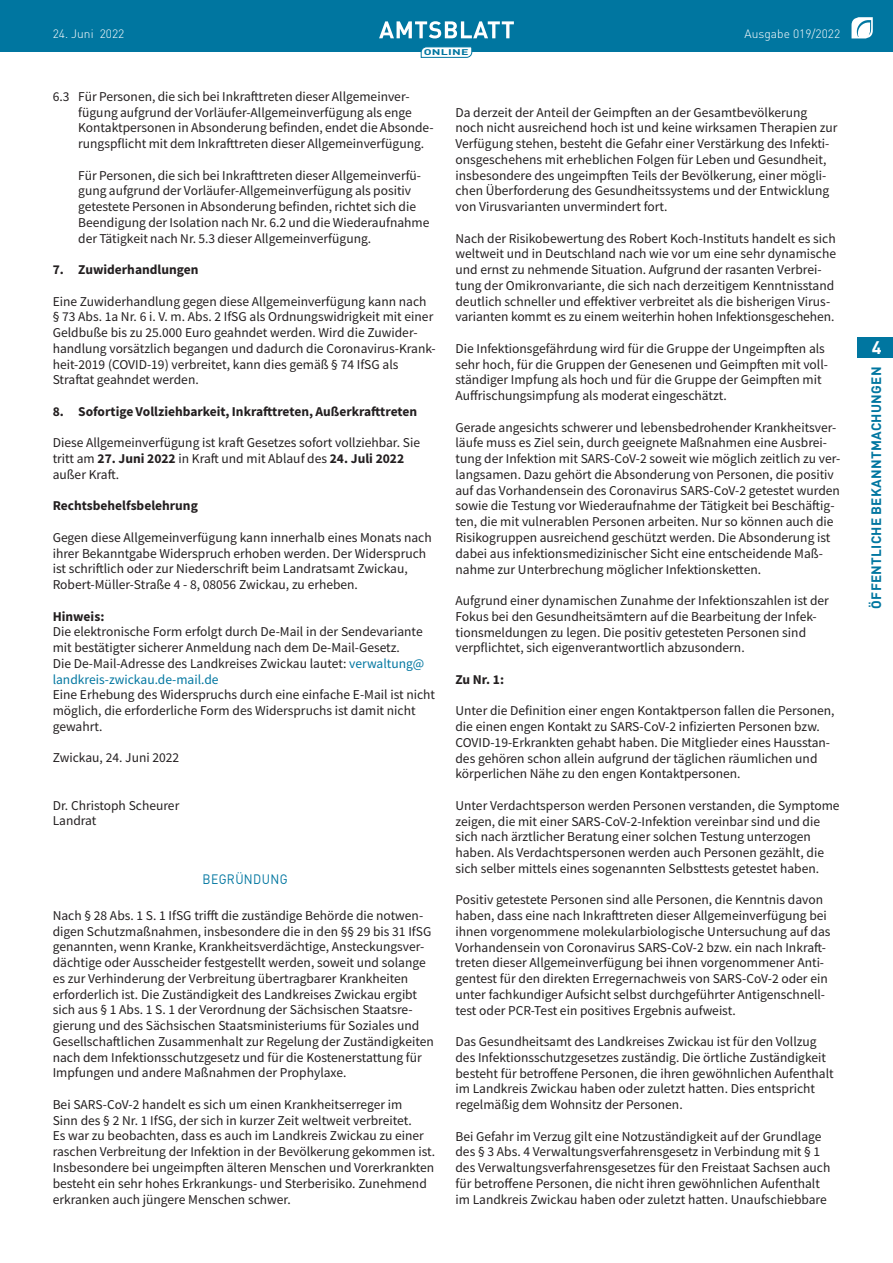
<style>
.page{position:relative;width:893px;height:1263px;background:#fff}
.page>*{position:absolute;margin:0;border:0;box-sizing:border-box;transform-origin:0 0}
.t1{font:700 18px "DIN Pro";color:#fff}
.t2{font:13.5px/15.8px "Source Sans Pro";color:#231f20}
.t3{font:700 13.5px "Source Sans Pro";color:#231f20}
.t4{font:700 13.5px "DIN Pro";letter-spacing:.02em;color:#0076a0}
.t5{font:13.5px "DIN Pro";letter-spacing:.03em;color:#0076a0;scale:.9 1}
.t6{font:300 12px "DIN Pro";color:#fff}
.t7{font:700 8.25px "DIN Pro";letter-spacing:.02em;color:#0076a0;scale:1.5 1}
.s1{font-weight:700}
.s2{color:#0076a0}
</style>
<div class="page">
<div style="left:0;top:0;width:893px;height:51px;background:#0076a0"></div>
<svg style="left:851px;top:17px;width:22px;height:21px"></svg>
<svg style="left:379px;top:21px;width:135px;height:17px"></svg>
<svg style="left:421px;top:47px;width:51px;height:11px"></svg>
<div style="left:857px;top:337px;width:36px;height:21px;background:#0076a0"></div>
<p class="t6" style="left:53px;top:25px;width:73px">24. Juni 2022</p>
<p class="t6" style="left:745px;top:25px;width:97px">Ausgabe 019/2022</p>
<p class="t7" style="left:424px;top:45px;width:31px">ONLINE</p>
<p class="t2" style="left:78px;top:88px;width:357px;text-indent:-26px">6.3 Für Personen, die sich bei Inkrafttreten dieser Allgemeinver&shy;fügung aufgrund der Vorläufer-Allgemeinverfügung als enge Kontaktpersonen in Absonderung befinden, endet die Absonde&shy;rungspflicht mit dem Inkrafttreten dieser Allgemeinverfügung.</p>
<p class="t2" style="left:78px;top:167px;width:353px">Für Personen, die sich bei Inkrafttreten dieser Allgemeinverfü&shy;gung aufgrund der Vorläufer-Allgemeinverfügung als positiv getestete Personen in Absonderung befinden, richtet sich die Beendigung der Isolation nach Nr. 6.2 und die Wiederaufnahme der Tätigkeit nach Nr. 5.3 dieser Allgemeinverfügung.</p>
<p class="t3" style="left:53px;top:260px;width:147px">7. Zuwiderhandlungen</p>
<p class="t2" style="left:53px;top:293px;width:385px">Eine Zuwiderhandlung gegen diese Allgemeinverfügung kann nach § 73 Abs. 1a Nr. 6 i. V. m. Abs. 2 IfSG als Ordnungswidrigkeit mit einer Geldbuße bis zu 25.000 Euro geahndet werden. Wird die Zuwider&shy;handlung vorsätzlich begangen und dadurch die Coronavirus-Krank&shy;heit-2019 (COVID-19) verbreitet, kann dies gemäß § 74 IfSG als Straftat geahndet werden.</p>
<p class="t3" style="left:53px;top:402px;width:366px">8. Sofortige Vollziehbarkeit, Inkrafttreten, Außerkrafttreten</p>
<p class="t2" style="left:53px;top:435px;width:369px">Diese Allgemeinverfügung ist kraft Gesetzes sofort vollziehbar. Sie tritt am <span class="s1">27. Juni 2022</span> in Kraft und mit Ablauf des <span class="s1">24. Juli 2022 </span>außer Kraft.</p>
<p class="t3" style="left:53px;top:497px;width:147px">Rechtsbehelfsbelehrung</p>
<p class="t2" style="left:53px;top:529px;width:381px">Gegen diese Allgemeinverfügung kann innerhalb eines Monats nach ihrer Bekanntgabe Widerspruch erhoben werden. Der Widerspruch ist schriftlich oder zur Niederschrift beim Landratsamt Zwickau, Robert-Müller-Straße 4 - 8, 08056 Zwickau, zu erheben.</p>
<p class="t3" style="left:53px;top:607px;width:53px">Hinweis:</p>
<p class="t2" style="left:53px;top:624px;width:373px">Die elektronische Form erfolgt durch De-Mail in der Sendevariante mit bestätigter sicherer Anmeldung nach dem De-Mail-Gesetz.<br>Die De-Mail-Adresse des Landkreises Zwickau lautet: <span class="s2">verwaltung@ landkreis-zwickau.de-mail.de</span></p>
<p class="t2" style="left:53px;top:687px;width:384px">Eine Erhebung des Widerspruchs durch eine einfache E-Mail ist nicht möglich, die erforderliche Form des Widerspruchs ist damit nicht gewahrt.</p>
<p class="t2" style="left:53px;top:750px;width:128px">Zwickau, 24. Juni 2022</p>
<p class="t2" style="left:53px;top:797px;width:128px">Dr. Christoph Scheurer<br>Landrat</p>
<p class="t5" style="left:203px;top:868px;width:96px">BEGRÜNDUNG</p>
<p class="t2" style="left:53px;top:907px;width:383px">Nach § 28 Abs. 1 S. 1 IfSG trifft die zuständige Behörde die notwen&shy;digen Schutzmaßnahmen, insbesondere die in den §§ 29 bis 31 IfSG genannten, wenn Kranke, Krankheitsverdächtige, Ansteckungsver&shy;dächtige oder Ausscheider festgestellt werden, soweit und solange es zur Verhinderung der Verbreitung übertragbarer Krankheiten erforderlich ist. Die Zuständigkeit des Landkreises Zwickau ergibt sich aus § 1 Abs. 1 S. 1 der Verordnung der Sächsischen Staatsre&shy;gierung und des Sächsischen Staatsministeriums für Soziales und Gesellschaftlichen Zusammenhalt zur Regelung der Zuständigkeiten nach dem Infektionsschutzgesetz und für die Kostenerstattung für Impfungen und andere Maßnahmen der Prophylaxe.</p>
<p class="t2" style="left:53px;top:1096px;width:384px">Bei SARS-CoV-2 handelt es sich um einen Krankheitserreger im<br>Sinn des § 2 Nr. 1 IfSG, der sich in kurzer Zeit weltweit verbreitet.<br>Es war zu beobachten, dass es auch im Landkreis Zwickau zu einer raschen Verbreitung der Infektion in der Bevölkerung gekommen ist.<br>Insbesondere bei ungeimpften älteren Menschen und Vorerkrankten besteht ein sehr hohes Erkrankungs- und Sterberisiko. Zunehmend erkranken auch jüngere Menschen schwer.</p>
<p class="t2" style="left:455px;top:104px;width:383px">Da derzeit der Anteil der Geimpften an der Gesamtbevölkerung noch nicht ausreichend hoch ist und keine wirksamen Therapien zur Verfügung stehen, besteht die Gefahr einer Verstärkung des Infekti&shy;onsgeschehens mit erheblichen Folgen für Leben und Gesundheit, insbesondere des ungeimpften Teils der Bevölkerung, einer mögli&shy;chen Überforderung des Gesundheitssystems und der Entwicklung von Virusvarianten unvermindert fort.</p>
<p class="t2" style="left:455px;top:230px;width:382px">Nach der Risikobewertung des Robert Koch-Instituts handelt es sich weltweit und in Deutschland nach wie vor um eine sehr dynamische und ernst zu nehmende Situation. Aufgrund der rasanten Verbrei&shy;tung der Omikronvariante, die sich nach derzeitigem Kenntnisstand deutlich schneller und effektiver verbreitet als die bisherigen Virus&shy;varianten kommt es zu einem weiterhin hohen Infektionsgeschehen.</p>
<p class="t2" style="left:455px;top:340px;width:374px">Die Infektionsgefährdung wird für die Gruppe der Ungeimpften als sehr hoch, für die Gruppen der Genesenen und Geimpften mit voll&shy;ständiger Impfung als hoch und für die Gruppe der Geimpften mit Auffrischungsimpfung als moderat eingeschätzt.</p>
<p class="t2" style="left:455px;top:419px;width:386px">Gerade angesichts schwerer und lebensbedrohender Krankheitsver&shy;läufe muss es Ziel sein, durch geeignete Maßnahmen eine Ausbrei&shy;tung der Infektion mit SARS-CoV-2 soweit wie möglich zeitlich zu ver&shy;langsamen. Dazu gehört die Absonderung von Personen, die positiv auf das Vorhandensein des Coronavirus SARS-CoV-2 getestet wurden sowie die Testung vor Wiederaufnahme der Tätigkeit bei Beschäftig&shy;ten, die mit vulnerablen Personen arbeiten. Nur so können auch die Risikogruppen ausreichend geschützt werden. Die Absonderung ist dabei aus infektionsmedizinischer Sicht eine entscheidende Maß&shy;nahme zur Unterbrechung möglicher Infektionsketten.</p>
<p class="t2" style="left:455px;top:593px;width:375px">Aufgrund einer dynamischen Zunahme der Infektionszahlen ist der Fokus bei den Gesundheitsämtern auf die Bearbeitung der Infek&shy;tionsmeldungen zu legen. Die positiv getesteten Personen sind verpflichtet, sich eigenverantwortlich abzusondern.</p>
<p class="t3" style="left:455px;top:670px;width:50px">Zu Nr. 1:</p>
<p class="t2" style="left:455px;top:703px;width:381px">Unter die Definition einer engen Kontaktperson fallen die Personen, die einen engen Kontakt zu SARS-CoV-2 infizierten Personen bzw.<br>COVID-19-Erkrankten gehabt haben. Die Mitglieder eines Hausstan&shy;des gehören schon allein aufgrund der täglichen räumlichen und körperlichen Nähe zu den engen Kontaktpersonen.</p>
<p class="t2" style="left:455px;top:797px;width:386px">Unter Verdachtsperson werden Personen verstanden, die Symptome zeigen, die mit einer SARS-CoV-2-Infektion vereinbar sind und die sich nach ärztlicher Beratung einer solchen Testung unterzogen haben. Als Verdachtspersonen werden auch Personen gezählt, die sich selber mittels eines sogenannten Selbsttests getestet haben.</p>
<p class="t2" style="left:455px;top:892px;width:377px">Positiv getestete Personen sind alle Personen, die Kenntnis davon haben, dass eine nach Inkrafttreten dieser Allgemeinverfügung bei ihnen vorgenommene molekularbiologische Untersuchung auf das Vorhandensein von Coronavirus SARS-CoV-2 bzw. ein nach Inkraft&shy;treten dieser Allgemeinverfügung bei ihnen vorgenommener Anti&shy;gentest für den direkten Erregernachweis von SARS-CoV-2 oder ein unter fachkundiger Aufsicht selbst durchgeführter Antigenschnell&shy;test oder PCR-Test ein positives Ergebnis aufweist.</p>
<p class="t2" style="left:455px;top:1034px;width:380px">Das Gesundheitsamt des Landkreises Zwickau ist für den Vollzug des Infektionsschutzgesetzes zuständig. Die örtliche Zuständigkeit besteht für betroffene Personen, die ihren gewöhnlichen Aufenthalt im Landkreis Zwickau haben oder zuletzt hatten. Dies entspricht regelmäßig dem Wohnsitz der Personen.</p>
<p class="t2" style="left:455px;top:1128px;width:376px">Bei Gefahr im Verzug gilt eine Notzuständigkeit auf der Grundlage des § 3 Abs. 4 Verwaltungsverfahrensgesetz in Verbindung mit § 1 des Verwaltungsverfahrensgesetzes für den Freistaat Sachsen auch für betroffene Personen, die nicht ihren gewöhnlichen Aufenthalt im Landkreis Zwickau haben oder zuletzt hatten. Unaufschiebbare</p>
<h1 class="t1" style="left:872px;top:333px;width:11px">4</h1>
<p class="t4" style="left:865px;top:609px;width:243px;rotate:-90deg">ÖFFENTLICHE BEKANNTMACHUNGEN</p>
</div>
